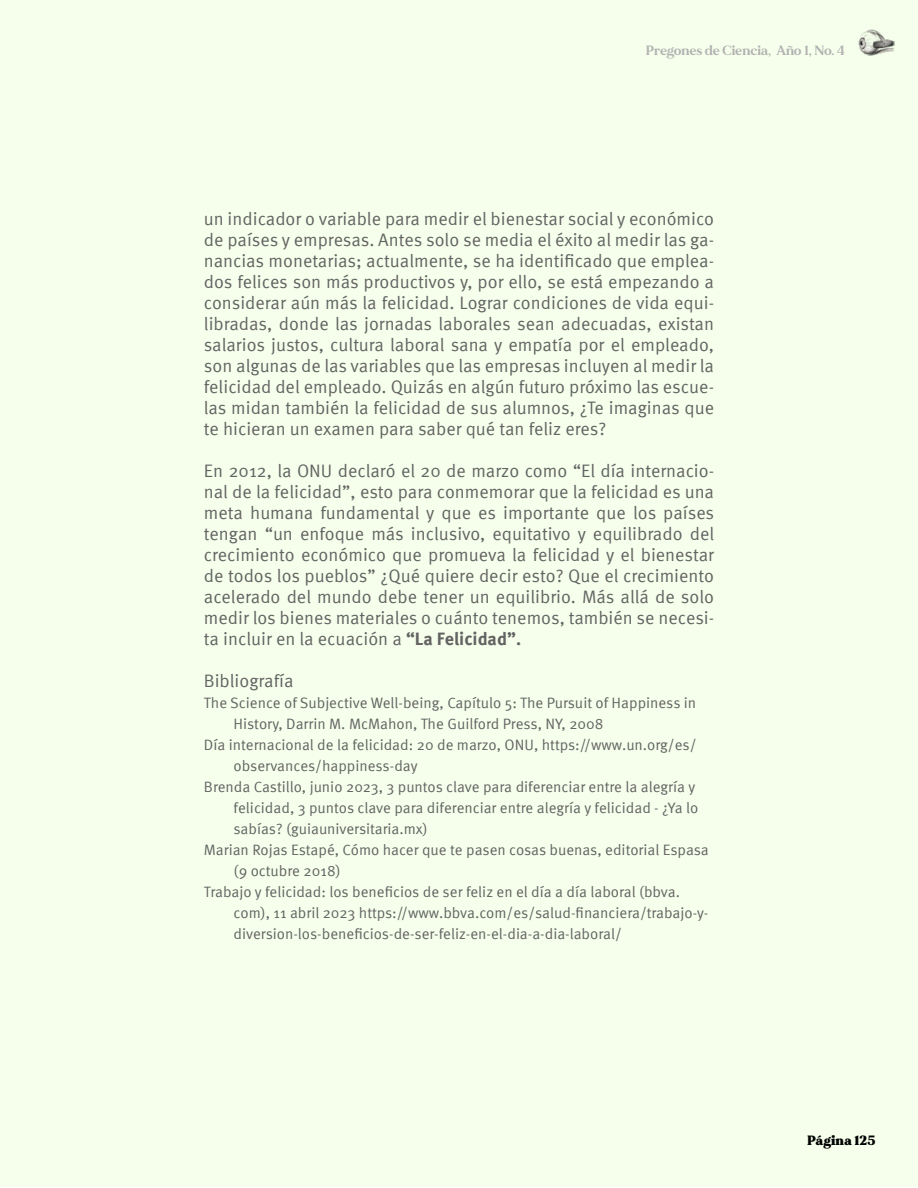
<style>
.page{position:relative;width:918px;height:1188px;background:#fff}
.page>*{position:absolute;margin:0;border:0;box-sizing:border-box;transform-origin:0 0}
.t1{font:18px/21px "Meta Pro";color:#646363;text-align:justify}
.t2{font:15px "Meta Pro";color:#646363}
.t3{font:700 13.5px "MADE Mirage";letter-spacing:.01em;color:#b3b2b2}
.t4{font:900 13.5px "MADE Mirage";color:#000}
.s1{font-weight:700}
</style>
<div class="page">
<div style="left:0;top:0;width:918px;height:1186px;background:#f5ffeb"></div>
<img style="left:858px;top:29px;width:36px;height:27px">
<p class="t3" style="left:646px;top:42px;width:201px">Pregones de Ciencia, Año 1, No. 4</p>
<p class="t1" style="left:204px;top:207px;width:512px">un indicador o variable para medir el bienestar social y económico de países y empresas. Antes solo se media el éxito al medir las ga&shy;nancias monetarias; actualmente, se ha identificado que emplea&shy;dos felices son más productivos y, por ello, se está empezando a considerar aún más la felicidad. Lograr condiciones de vida equi&shy;libradas, donde las jornadas laborales sean adecuadas, existan salarios justos, cultura laboral sana y empatía por el empleado, son algunas de las variables que las empresas incluyen al medir la felicidad del empleado. Quizás en algún futuro próximo las escue&shy;las midan también la felicidad de sus alumnos, ¿Te imaginas que te hicieran un examen para saber qué tan feliz eres?</p>
<p class="t1" style="left:204px;top:459px;width:512px">En 2012, la ONU declaró el 20 de marzo como “El día internacio&shy;nal de la felicidad”, esto para conmemorar que la felicidad es una meta humana fundamental y que es importante que los países tengan “un enfoque más inclusivo, equitativo y equilibrado del crecimiento económico que promueva la felicidad y el bienestar de todos los pueblos” ¿Qué quiere decir esto? Que el crecimiento acelerado del mundo debe tener un equilibrio. Más allá de solo medir los bienes materiales o cuánto tenemos, también se necesi&shy;ta incluir en la ecuación a <span class="s1">“La Felicidad”.</span></p>
<p class="t1" style="left:204px;top:669px;width:91px">Bibliografía</p>
<p class="t2" style="left:204px;top:691px;width:494px">The Science of Subjective Well-being, Capítulo 5: The Pursuit of Happiness in</p>
<p class="t2" style="left:234px;top:712px;width:371px">History, Darrin M. McMahon, The Guilford Press, NY, 2008</p>
<p class="t2" style="left:204px;top:733px;width:494px">Día internacional de la felicidad: 20 de marzo, ONU, https://www.un.org/es/</p>
<p class="t2" style="left:234px;top:754px;width:185px">observances/happiness-day</p>
<p class="t2" style="left:204px;top:775px;width:493px">Brenda Castillo, junio 2023, 3 puntos clave para diferenciar entre la alegría y</p>
<p class="t2" style="left:234px;top:796px;width:466px">felicidad, 3 puntos clave para diferenciar entre alegría y felicidad - ¿Ya lo</p>
<p class="t2" style="left:234px;top:817px;width:196px">sabías? (guiauniversitaria.mx)</p>
<p class="t2" style="left:204px;top:838px;width:506px">Marian Rojas Estapé, Cómo hacer que te pasen cosas buenas, editorial Espasa</p>
<p class="t2" style="left:234px;top:859px;width:108px">(9 octubre 2018)</p>
<p class="t2" style="left:204px;top:880px;width:478px">Trabajo y felicidad: los beneficios de ser feliz en el día a día laboral (bbva.</p>
<p class="t2" style="left:234px;top:901px;width:476px">com), 11 abril 2023 https://www.bbva.com/es/salud-financiera/trabajo-y-</p>
<p class="t2" style="left:234px;top:922px;width:390px">diversion-los-beneficios-de-ser-feliz-en-el-dia-a-dia-laboral/</p>
<p class="t4" style="left:807px;top:1131px;width:70px">Página 125</p>
</div>
